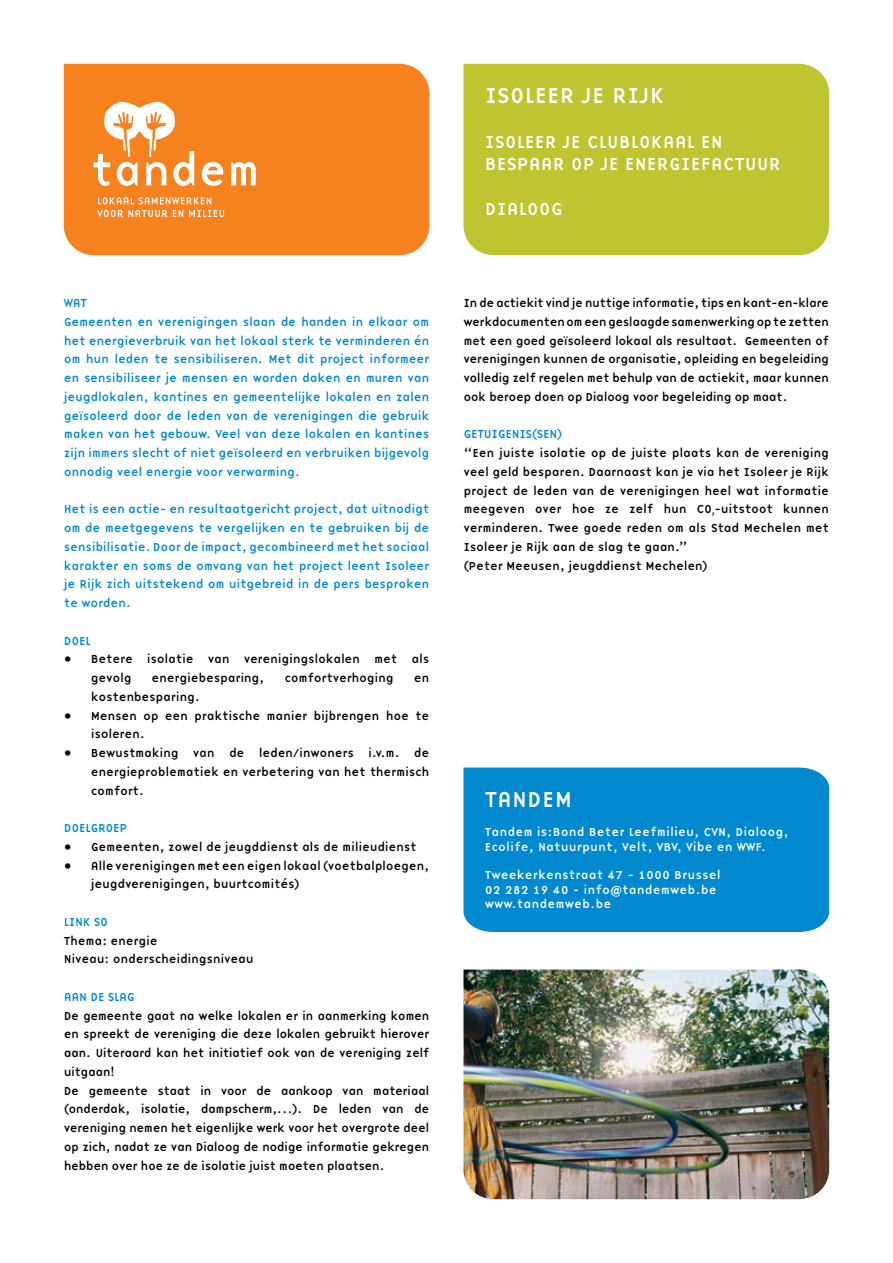
<style>
.page{position:relative;width:893px;height:1263px;background:#fff}
.page>*{position:absolute;margin:0;border:0;box-sizing:border-box;transform-origin:0 0}
.t1{font:22.5px "Base Nine";color:#fff}
.t2{font:18px/22.5px "Base Nine";color:#fff}
.t3{font:12px/18.8px "Base Nine";letter-spacing:-.03em;color:#000}
.t4{font:12px/18.8px "Base Nine";letter-spacing:-.03em;color:#0089cf}
.t5{font:12px/18.8px "Base Nine";letter-spacing:-.05em;color:#000}
.t6{font:12px/14.4px "Base Nine";color:#fff}
.s1{color:#0089cf}
</style>
<div class="page">
<div style="left:64px;top:64px;width:365px;height:191px;background:#f5821f"></div>
<svg style="left:202px;top:162px;width:22px;height:24px"></svg>
<svg style="left:231px;top:162px;width:25px;height:23px"></svg>
<svg style="left:94px;top:102px;width:100px;height:84px"></svg>
<svg style="left:97px;top:210px;width:127px;height:7px"></svg>
<svg style="left:98px;top:197px;width:113px;height:7px"></svg>
<div style="left:463px;top:64px;width:366px;height:191px;background:#bec531"></div>
<img style="left:463px;top:969px;width:366px;height:230px">
<div style="left:463px;top:767px;width:366px;height:165px;background:#0089cf"></div>
<p class="t4" style="left:64px;top:293px;width:367px">Wat<br>Gemeenten en verenigingen slaan de handen in elkaar om het energieverbruik van het lokaal sterk te verminderen én om hun leden te sensibiliseren. Met dit project informeer en sensibiliseer je mensen en worden daken en muren van jeugdlokalen, kantines en gemeentelijke lokalen en zalen geïsoleerd door de leden van de verenigingen die gebruik maken van het gebouw. Veel van deze lokalen en kantines zijn immers slecht of niet geïsoleerd en verbruiken bijgevolg onnodig veel energie voor verwarming.</p>
<p class="t4" style="left:64px;top:500px;width:367px;text-align:justify">Het is een actie- en resultaatgericht project, dat uitnodigt om de meetgegevens te vergelijken en te gebruiken bij de sensibilisatie. Door de impact, gecombineerd met het sociaal karakter en soms de omvang van het project leent Isoleer je Rijk zich uitstekend om uitgebreid in de pers besproken te worden.</p>
<p class="t4" style="left:64px;top:631px;width:28px">Doel</p>
<p class="t3" style="left:91px;top:650px;width:340px">Betere isolatie van verenigingslokalen met als gevolg</p>
<p class="t3" style="left:64px;top:650px;width:10px">•</p>
<p class="t3" style="left:152px;top:668px;width:114px">energiebesparing,</p>
<p class="t3" style="left:285px;top:668px;width:111px">comfortverhoging</p>
<p class="t3" style="left:414px;top:668px;width:17px">en</p>
<p class="t3" style="left:91px;top:687px;width:340px">kostenbesparing.<br>Mensen op een praktische manier bijbrengen hoe te isoleren.<br>Bewustmaking van de leden/inwoners i.v.m. de energieproblematiek en verbetering van het thermisch comfort.</p>
<p class="t3" style="left:91px;top:818px;width:340px;text-indent:-27px"><span class="s1">Doelgroep<br></span>Gemeenten, zowel de jeugddienst als de milieudienst Alle verenigingen met een eigen lokaal (voetbalploegen, jeugdverenigingen, buurtcomités)</p>
<p class="t3" style="left:64px;top:912px;width:191px"><span class="s1">Link SO<br></span>Thema: energie<br>Niveau: onderscheidingsniveau</p>
<p class="t5" style="left:64px;top:987px;width:367px"><span class="s1">Aan de slag<br></span>De gemeente gaat na welke lokalen er in aanmerking komen en spreekt de vereniging die deze lokalen gebruikt hierover aan. Uiteraard kan het initiatief ook van de vereniging zelf uitgaan!<br>De gemeente staat in voor de aankoop van materiaal (onderdak, isolatie, dampscherm,…). De leden van de vereniging nemen het eigenlijke werk voor het overgrote deel op zich, nadat ze van Dialoog de nodige informatie gekregen hebben over hoe ze de isolatie juist moeten plaatsen.</p>
<p class="t3" style="left:64px;top:706px;width:10px">•</p>
<p class="t3" style="left:64px;top:743px;width:10px">•</p>
<p class="t3" style="left:64px;top:837px;width:10px">• •</p>
<p class="t1" style="left:485px;top:79px;width:182px">Isoleer Je Rijk</p>
<p class="t2" style="left:485px;top:130px;width:240px">Isoleer je clublokaal en bespaar op je energi</p>
<p class="t2" style="left:691px;top:152px;width:67px">efactuur</p>
<p class="t2" style="left:485px;top:197px;width:76px">DIaloog</p>
<p class="t3" style="left:463px;top:293px;width:367px;text-align:justify">In de actiekit vind je nuttige informatie, tips en kant-en-klare werkdocumenten om een geslaagde samenwerking op te zetten met een goed geïsoleerd lokaal als resultaat. Gemeenten of verenigingen kunnen de organisatie, opleiding en begeleiding volledig zelf regelen met behulp van de actiekit, maar kunnen ook beroep doen op Dialoog voor begeleiding op maat.</p>
<p class="t4" style="left:463px;top:425px;width:28px">Getuig</p>
<p class="t3" style="left:463px;top:425px;width:367px;text-indent:42px"><span class="s1">enis(sen)<br></span>“Een juiste isolatie op de juiste plaats kan de vereniging veel geld besparen. Daarnaast kan je via het Isoleer je Rijk project de leden van de verenigingen heel wat informatie meegeven over hoe ze zelf hun CO<sub>²</sub>-uitstoot kunnen verminderen. Twee goede reden om als Stad Mechelen met Isoleer je Rijk aan de slag te gaan.”<br>(Peter Meeusen, jeugddienst Mechelen)</p>
<p class="t1" style="left:485px;top:784px;width:84px">Tandem</p>
<p class="t6" style="left:485px;top:825px;width:306px">Tandem is:Bond Beter Leefmilieu, CVN , Dialoog,<br>Ecolife, Natuurpunt, Velt, VBV, Vibe en WWF.</p>
<p class="t6" style="left:485px;top:868px;width:238px">Tweekerkenstraat 47 - 1000 Brussel<br>02 282 19 40 - info@tandemweb.be www.tandemweb.be</p>
</div>
